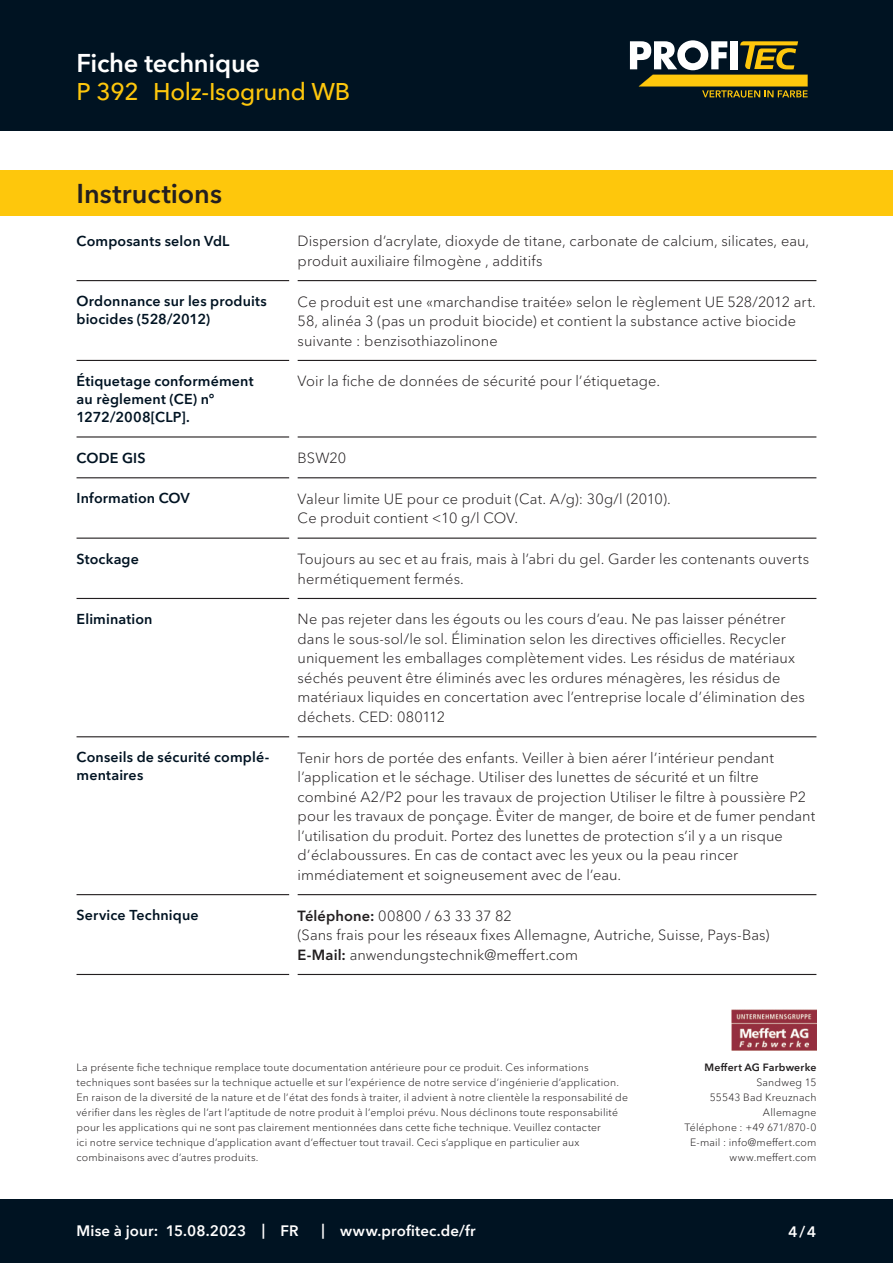
<style>
.page{position:relative;width:893px;height:1263px;background:#fff}
.page>*{position:absolute;margin:0;border:0;box-sizing:border-box;transform-origin:0 0}
.CB_AF_Kapitel_Ueberschrift{font:600 27px "Avenir Next Cyr";color:#231f20}
.CB_AF_Kopf_TM{font:600 25.5px "Avenir Next Cyr";letter-spacing:-.01em;color:#fff}
.CB_AF_Kopf_Produktname_klein{font:500 24px "Avenir Next Cyr";letter-spacing:-.01em;color:#fec70c}
.CB_AF_Fuss_Stand_linksb{font:600 15px "Avenir Next Cyr";letter-spacing:.01em;color:#fff}
.CB_AF_Text_Standard{font:300 14.7px/19.5px "Avenir Next Cyr";letter-spacing:.005em;color:#231f20}
.CB_AF_Abschnitt_Ueberschrift{font:600 14.25px/18px "Avenir Next Cyr";letter-spacing:.01em;color:#001322}
.CB_AF_Disclaimer{font:300 10.5px/15px "Avenir Next Cyr";letter-spacing:.02em;color:#231f20}
.CB_AF_INVKB{font:300 10.5px/15px "Avenir Next Cyr";letter-spacing:.02em;color:#231f20;text-align:right}
.s1{font-weight:600}
</style>
<div class="page">
<div style="left:0;top:0;width:893px;height:131px;background:#001322"></div>
<div style="left:0;top:1199px;width:893px;height:64px;background:#001322"></div>
<svg style="left:630px;top:40px;width:178px;height:58px"></svg>
<hr style="left:77px;top:280px;width:212px;height:1px;background:#231f20">
<hr style="left:298px;top:280px;width:518px;height:1px;background:#231f20">
<hr style="left:77px;top:360px;width:212px;height:1px;background:#231f20">
<hr style="left:298px;top:360px;width:518px;height:1px;background:#231f20">
<hr style="left:77px;top:436px;width:212px;height:1px;background:#231f20">
<hr style="left:298px;top:436px;width:518px;height:1px;background:#231f20">
<hr style="left:77px;top:477px;width:212px;height:1px;background:#231f20">
<hr style="left:298px;top:477px;width:518px;height:1px;background:#231f20">
<hr style="left:77px;top:538px;width:212px;height:1px;background:#231f20">
<hr style="left:298px;top:538px;width:518px;height:1px;background:#231f20">
<hr style="left:77px;top:598px;width:212px;height:1px;background:#231f20">
<hr style="left:298px;top:598px;width:518px;height:1px;background:#231f20">
<hr style="left:77px;top:736px;width:212px;height:1px;background:#231f20">
<hr style="left:298px;top:736px;width:518px;height:1px;background:#231f20">
<hr style="left:77px;top:894px;width:212px;height:1px;background:#231f20">
<hr style="left:298px;top:894px;width:518px;height:1px;background:#231f20">
<hr style="left:77px;top:974px;width:212px;height:1px;background:#231f20">
<hr style="left:298px;top:974px;width:518px;height:1px;background:#231f20">
<div style="left:0;top:170px;width:893px;height:46px;background:#fec70c"></div>
<img style="left:731px;top:1009px;width:85px;height:41px">
<p class="CB_AF_Kopf_TM" style="left:77px;top:47px;width:185px">Fiche technique</p>
<p class="CB_AF_Kopf_Produktname_klein" style="left:77px;top:78px;width:64px">P 392</p>
<p class="CB_AF_Kopf_Produktname_klein" style="left:153px;top:78px;width:199px">Holz-Isogrund WB</p>
<p class="CB_AF_Kapitel_Ueberschrift" style="left:77px;top:177px;width:147px">Instructions</p>
<p class="CB_AF_Abschnitt_Ueberschrift" style="left:77px;top:232px;width:154px">Composants selon VdL</p>
<p class="CB_AF_Text_Standard" style="left:298px;top:231px;width:513px">Dispersion d’acrylate, dioxyde de titane, carbonate de calcium, silicates, eau, produit auxiliaire filmogène , additifs</p>
<p class="CB_AF_Abschnitt_Ueberschrift" style="left:77px;top:292px;width:192px">Ordonnance sur les produits biocides (528/2012)</p>
<p class="CB_AF_Text_Standard" style="left:298px;top:292px;width:520px">Ce produit est une «marchandise traitée» selon le règlement UE 528/2012 art.<br>58, alinéa 3 (pas un produit biocide) et contient la substance active biocide suivante : benzisothiazolinone</p>
<p class="CB_AF_Abschnitt_Ueberschrift" style="left:77px;top:372px;width:178px">Étiquetage conformément au règlement (CE) n°<br>1272/2008[CLP].</p>
<p class="CB_AF_Text_Standard" style="left:298px;top:371px;width:364px">Voir la fiche de données de sécurité pour l’étiquetage.</p>
<p class="CB_AF_Abschnitt_Ueberschrift" style="left:77px;top:449px;width:71px">CODE GIS</p>
<p class="CB_AF_Text_Standard" style="left:298px;top:448px;width:50px">BSW20</p>
<p class="CB_AF_Abschnitt_Ueberschrift" style="left:77px;top:489px;width:115px">Information COV</p>
<p class="CB_AF_Text_Standard" style="left:298px;top:489px;width:375px">Valeur limite UE pour ce produit (Cat. A/g): 30g/l (2010).<br>Ce produit contient &lt;10 g/l COV.</p>
<p class="CB_AF_Abschnitt_Ueberschrift" style="left:77px;top:550px;width:64px">Stockage</p>
<p class="CB_AF_Text_Standard" style="left:298px;top:549px;width:513px">Toujours au sec et au frais, mais à l’abri du gel. Garder les contenants ouverts hermétiquement fermés.</p>
<p class="CB_AF_Abschnitt_Ueberschrift" style="left:77px;top:610px;width:77px">Elimination</p>
<p class="CB_AF_Text_Standard" style="left:298px;top:609px;width:509px">Ne pas rejeter dans les égouts ou les cours d’eau. Ne pas laisser pénétrer dans le sous-sol/le sol. Élimination selon les directives officielles. Recycler uniquement les emballages complètement vides. Les résidus de matériaux séchés peuvent être éliminés avec les ordures ménagères, les résidus de matériaux liquides en concertation avec l’entreprise locale d’élimination des déchets. CED: 080112</p>
<p class="CB_AF_Abschnitt_Ueberschrift" style="left:77px;top:748px;width:194px">Conseils de sécurité complé&shy;mentaires</p>
<p class="CB_AF_Text_Standard" style="left:298px;top:748px;width:519px">Tenir hors de portée des enfants. Veiller à bien aérer l’intérieur pendant l’application et le séchage. Utiliser des lunettes de sécurité et un filtre combiné A2/P2 pour les travaux de projection Utiliser le filtre à poussière P2 pour les travaux de ponçage. Èviter de manger, de boire et de fumer pendant l’utilisation du produit. Portez des lunettes de protection s’il y a un risque d’éclaboussures. En cas de contact avec les yeux ou la peau rincer immédiatement et soigneusement avec de l’eau.</p>
<p class="CB_AF_Abschnitt_Ueberschrift" style="left:77px;top:906px;width:124px">Service Technique</p>
<p class="CB_AF_Text_Standard" style="left:298px;top:906px;width:473px"><span class="s1">Téléphone:</span> 00800 / 63 33 37 82<br>(Sans frais pour les réseaux fixes Allemagne, Autriche, Suisse, Pays-Bas)<br><span class="s1">E-Mail:</span> anwendungstechnik@meffert.com</p>
<p class="CB_AF_Disclaimer" style="left:77px;top:1060px;width:553px">La présente fiche technique remplace toute documentation antérieure pour ce produit. Ces informations techniques sont basées sur la technique actuelle et sur l’expérience de notre service d’ingénierie d’application.<br>En raison de la diversité de la nature et de l’état des fonds à traiter, il advient à notre clientèle la responsabilité de vérifier dans les règles de l’art l’aptitude de notre produit à l’emploi prévu. Nous déclinons toute responsabilité pour les applications qui ne sont pas clairement mentionnées dans cette fiche technique. Veuillez contacter<br>ici notre service technique d’application avant d’effectuer tout travail. Ceci s’applique en particulier aux combinaisons avec d’autres produits.</p>
<p class="CB_AF_INVKB" style="left:684px;top:1060px;width:133px"><span class="s1">Meffert AG Farbwerke<br></span>Sandweg 15<br>55543 Bad Kreuznach<br>Allemagne<br>Téléphone : +49 671/870-0<br>E-mail : info@meffert.com www.meffert.com</p>
<p class="CB_AF_Fuss_Stand_linksb" style="left:77px;top:1222px;width:83px">Mise à jour:</p>
<p class="CB_AF_Fuss_Stand_linksb" style="left:166px;top:1222px;width:82px">15.08.2023</p>
<p class="CB_AF_Fuss_Stand_linksb" style="left:262px;top:1221px;width:5px">|</p>
<p class="CB_AF_Fuss_Stand_linksb" style="left:281px;top:1222px;width:20px">FR</p>
<p class="CB_AF_Fuss_Stand_linksb" style="left:321px;top:1221px;width:5px">|</p>
<p class="CB_AF_Fuss_Stand_linksb" style="left:340px;top:1222px;width:137px">www.profitec.de/fr</p>
<p class="CB_AF_Fuss_Stand_linksb" style="left:788px;top:1222px;width:29px">4/4</p>
</div>
